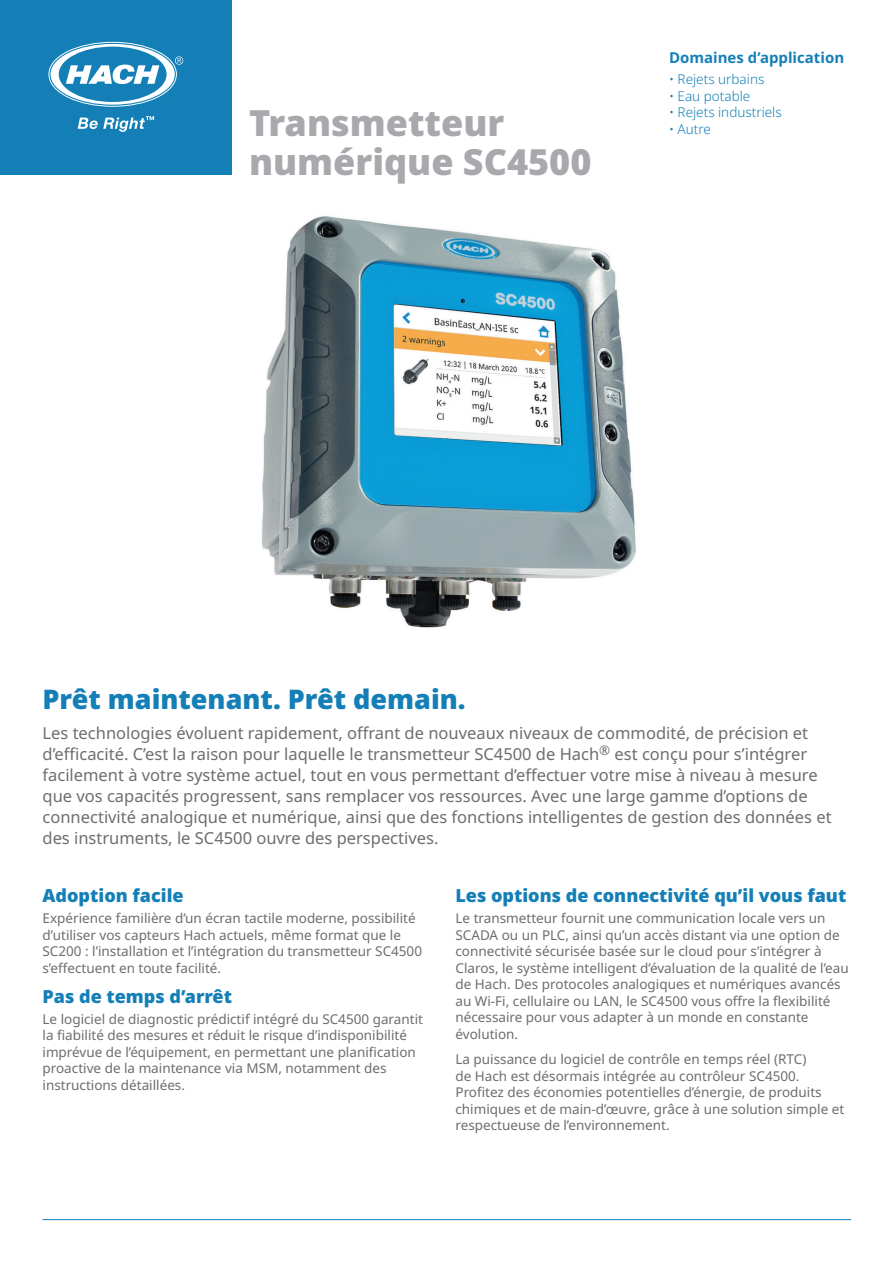
<style>
.page{position:relative;width:893px;height:1263px;background:#fff}
.page>*{position:absolute;margin:0;border:0;box-sizing:border-box;transform-origin:0 0}
.Head_1{font:900 36px/39px "Noto Sans";color:#a8a9ad}
.Head_2_USP{font:900 27px "Noto Sans";color:#147fb7}
.Head_2{font:900 18px "Noto Sans";color:#147fb7}
.Text_1_USP{font:16.5px/21px "Noto Sans";color:#6c6d70}
.Head_3{font:700 15px "Noto Sans";color:#147fb7}
.Text_1_Gray{font:13.5px/16.5px "Noto Sans";color:#6c6d70}
.Text_1_Color{font:300 13.5px "Noto Sans";color:#147fb7}
</style>
<div class="page">
<div style="left:0;top:0;width:232px;height:175px;background:#147fb7"></div>
<svg style="left:48px;top:42px;width:135px;height:65px"></svg>
<svg style="left:78px;top:116px;width:76px;height:16px"></svg>
<hr style="left:43px;top:1219px;width:808px;height:1px;background:#147fb7">
<img style="left:261px;top:216px;width:375px;height:412px">
<p class="Head_1" style="left:249px;top:103px;width:344px">Transmetteur numérique SC4500</p>
<p class="Head_3" style="left:669px;top:47px;width:177px">Domaines d’application</p>
<p class="Text_1_Color" style="left:669px;top:70px;width:97px">• Rejets urbains</p>
<p class="Text_1_Color" style="left:669px;top:86px;width:83px">• Eau potable</p>
<p class="Text_1_Color" style="left:669px;top:103px;width:114px">• Rejets industriels</p>
<p class="Text_1_Color" style="left:669px;top:119px;width:43px">• Autre</p>
<p class="Head_2_USP" style="left:43px;top:679px;width:425px">Prêt maintenant. Prêt demain.</p>
<p class="Text_1_USP" style="left:43px;top:723px;width:791px">Les technologies évoluent rapidement, offrant de nouveaux niveaux de commodité, de précision et d’efficacité. C’est la raison pour laquelle le transmetteur SC4500 de Hach<sup>®</sup> est conçu pour s’intégrer facilement à votre système actuel, tout en vous permettant d’effectuer votre mise à niveau à mesure que vos capacités progressent, sans remplacer vos ressources. Avec une large gamme d’options de connectivité analogique et numérique, ainsi que des fonctions intelligentes de gestion des données et des instruments, le SC4500 ouvre des perspectives.</p>
<p class="Head_2" style="left:43px;top:882px;width:143px">Adoption facile</p>
<p class="Text_1_Gray" style="left:43px;top:910px;width:381px">Expérience familière d’un écran tactile moderne, possibilité d’utiliser vos capteurs Hach actuels, même format que le SC200 : l’installation et l’intégration du transmetteur SC4500 s’effectuent en toute facilité.</p>
<p class="Head_2" style="left:43px;top:982px;width:191px">Pas de temps d’arrêt</p>
<p class="Text_1_Gray" style="left:43px;top:1011px;width:382px">Le logiciel de diagnostic prédictif intégré du SC4500 garantit la fiabilité des mesures et réduit le risque d’indisponibilité imprévue de l’équipement, en permettant une planification proactive de la maintenance via MSM, notamment des instructions détaillées.</p>
<p class="Head_2" style="left:455px;top:882px;width:392px">Les options de connectivité qu’il vous faut</p>
<p class="Text_1_Gray" style="left:455px;top:910px;width:395px">Le transmetteur fournit une communication locale vers un SCADA ou un PLC, ainsi qu’un accès distant via une option de connectivité sécurisée basée sur le cloud pour s’intégrer à Claros, le système intelligent d’évaluation de la qualité de l’eau de Hach. Des protocoles analogiques et numériques avancés au Wi-Fi, cellulaire ou LAN, le SC4500 vous offre la flexibilité nécessaire pour vous adapter à un monde en constante évolution.</p>
<p class="Text_1_Gray" style="left:455px;top:1051px;width:390px">La puissance du logiciel de contrôle en temps réel (RTC)<br>de Hach est désormais intégrée au contrôleur SC4500.<br>Profitez des économies potentielles d’énergie, de produits chimiques et de main-d’œuvre, grâce à une solution simple et respectueuse de l’environnement.</p>
</div>
